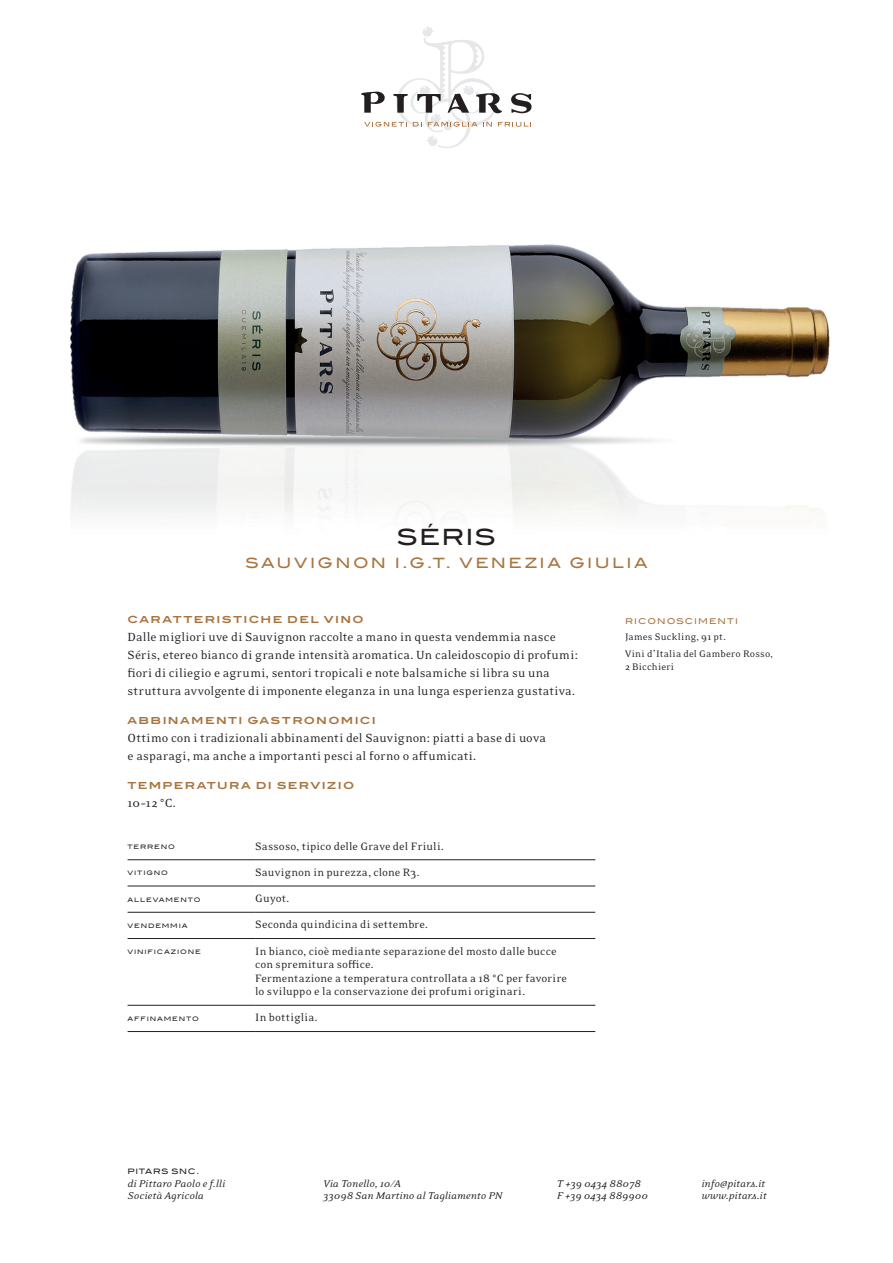
<style>
.page{position:relative;width:893px;height:1263px;background:#fff}
.page>*{position:absolute;margin:0;border:0;box-sizing:border-box;transform-origin:0 0}
.t1{font:500 22.5px "Blair ITC";letter-spacing:.055em;color:#231f20}
.t2{font:500 14.25px "Blair ITC";letter-spacing:.17em;color:#a9743f}
.t3{font:13.5px/18px "Eidetic Neo OT";letter-spacing:.01em;color:#231f20}
.t4{font:12.3px/13.5px "Eidetic Neo OT";letter-spacing:.01em;color:#231f20}
.t5{font:italic 11.25px/12px "Eidetic Neo OT";letter-spacing:.01em;color:#231f20}
.t6{font:10.8px/16.8px "Eidetic Neo OT";letter-spacing:.02em;color:#231f20}
.t7{font:700 9.75px "Blair ITC";letter-spacing:.135em;color:#a9743f}
.t8{font:500 7.95px "Blair ITC";letter-spacing:.135em;color:#a9743f}
.t9{font:500 7.5px "Blair ITC";letter-spacing:.095em;color:#231f20}
.t10{font:500 6.15px "Blair ITC";letter-spacing:.135em;color:#231f20}
</style>
<div class="page">
<svg style="left:361px;top:26px;width:170px;height:122px"></svg>
<img style="left:70px;top:244px;width:760px;height:273px">
<hr style="left:128px;top:859px;width:127px;height:1px;background:#231f20">
<hr style="left:255px;top:859px;width:340px;height:1px;background:#231f20">
<hr style="left:128px;top:886px;width:127px;height:1px;background:#231f20">
<hr style="left:255px;top:886px;width:340px;height:1px;background:#231f20">
<hr style="left:128px;top:912px;width:127px;height:1px;background:#231f20">
<hr style="left:255px;top:912px;width:340px;height:1px;background:#231f20">
<hr style="left:128px;top:938px;width:127px;height:1px;background:#231f20">
<hr style="left:255px;top:938px;width:340px;height:1px;background:#231f20">
<hr style="left:128px;top:1005px;width:127px;height:1px;background:#231f20">
<hr style="left:255px;top:1005px;width:340px;height:1px;background:#231f20">
<hr style="left:128px;top:1031px;width:127px;height:1px;background:#231f20">
<hr style="left:255px;top:1031px;width:340px;height:1px;background:#231f20">
<h1 class="t1" style="left:397px;top:524px;width:101px">SÉRIS</h1>
<p class="t2" style="left:245px;top:554px;width:404px">SAUVIGNON I.G.T. VENEZIA GIULIA</p>
<p class="t7" style="left:128px;top:613px;width:238px">CARATTERISTICHE DEL VINO</p>
<p class="t3" style="left:128px;top:628px;width:452px">Dalle migliori uve di Sauvignon raccolte a mano in questa vendemmia nasce Séris, etereo bianco di grande intensità aromatica. Un caleidoscopio di profumi: fiori di ciliegio e agrumi, sentori tropicali e note balsamiche si libra su una struttura avvolgente di imponente eleganza in una lunga esperienza gustativa.</p>
<p class="t7" style="left:128px;top:714px;width:250px">ABBINAMENTI GASTRONOMICI</p>
<p class="t3" style="left:128px;top:729px;width:420px">Ottimo con i tradizionali abbinamenti del Sauvignon: piatti a base di uova e asparagi, ma anche a importanti pesci al forno o affumicati.</p>
<p class="t7" style="left:128px;top:779px;width:228px">TEMPERATURA DI SERVIZIO</p>
<p class="t3" style="left:128px;top:794px;width:50px">10–12 °C.</p>
<p class="t10" style="left:128px;top:843px;width:49px">TERRENO</p>
<p class="t4" style="left:255px;top:839px;width:190px">Sassoso, tipico delle Grave del Friuli.</p>
<p class="t10" style="left:128px;top:869px;width:42px">VITIGNO</p>
<p class="t4" style="left:255px;top:866px;width:166px">Sauvignon in purezza, clone R3.</p>
<p class="t10" style="left:128px;top:896px;width:74px">ALLEVAMENTO</p>
<p class="t4" style="left:255px;top:892px;width:35px">Guyot.</p>
<p class="t10" style="left:128px;top:922px;width:62px">VENDEMMIA</p>
<p class="t4" style="left:255px;top:918px;width:174px">Seconda quindicina di settembre.</p>
<p class="t10" style="left:128px;top:948px;width:75px">VINIFICAZIONE</p>
<p class="t4" style="left:255px;top:944px;width:313px">In bianco, cioè mediante separazione del mosto dalle bucce con spremitura soffice.<br>Fermentazione a temperatura controllata a 18 °C per favorire lo sviluppo e la conservazione dei profumi originari.</p>
<p class="t10" style="left:128px;top:1015px;width:73px">AFFINAMENTO</p>
<p class="t4" style="left:255px;top:1011px;width:64px">In bottiglia.</p>
<p class="t8" style="left:625px;top:616px;width:114px">RICONOSCIMENTI</p>
<p class="t6" style="left:625px;top:629px;width:149px">James Suckling, 91 pt.<br>Vini d’Italia del Gambero Rosso,</p>
<p class="t6" style="left:625px;top:658px;width:51px">2 Bicchieri</p>
<p class="t9" style="left:128px;top:1166px;width:73px">PITARS SNC.</p>
<p class="t5" style="left:128px;top:1178px;width:99px">di Pittaro Paolo e f.lli<br>Società Agricola</p>
<p class="t5" style="left:323px;top:1178px;width:181px">Via Tonello, 10/A<br>33098 San Martino al Tagliamento PN</p>
<p class="t5" style="left:557px;top:1178px;width:92px">T +39 0434 88078<br>F +39 0434 889900</p>
<p class="t5" style="left:701px;top:1178px;width:67px">info@pitars.it www.pitars.it</p>
</div>
